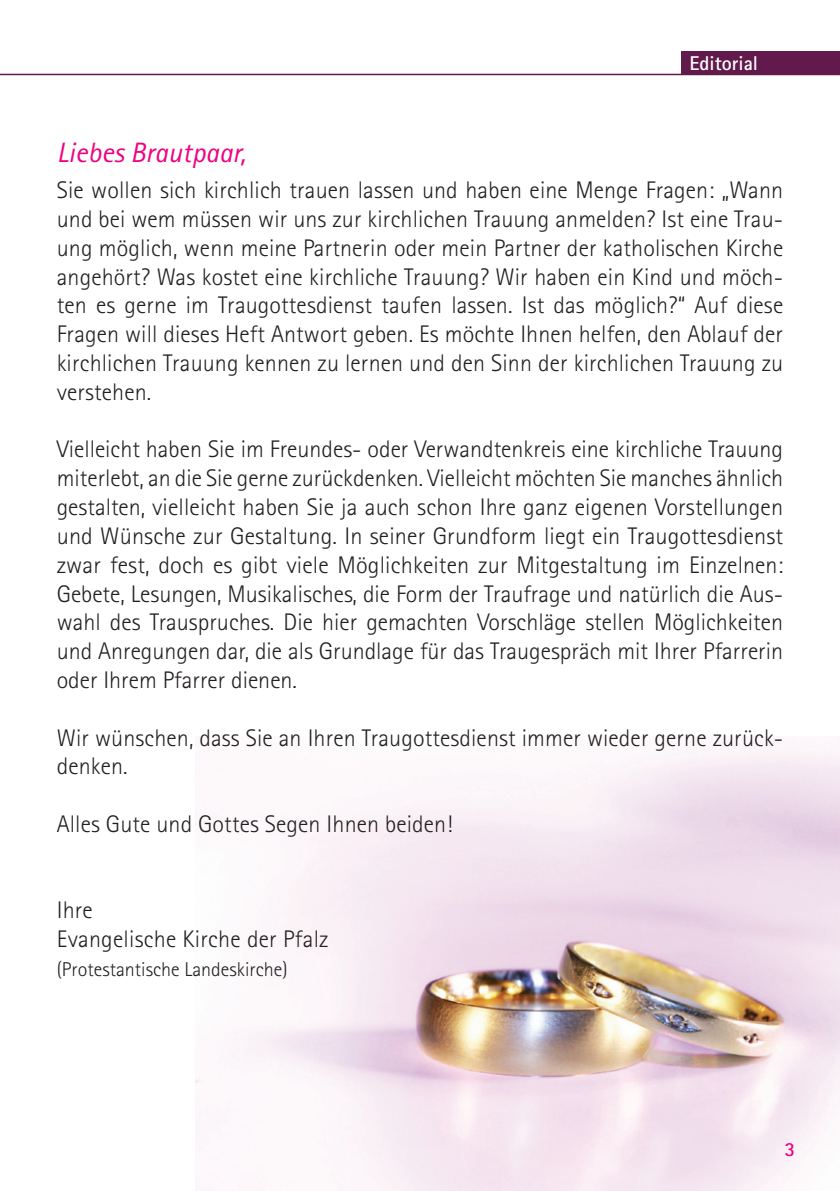
<style>
.page{position:relative;width:840px;height:1191px;background:#fff}
.page>*{position:absolute;margin:0;border:0;box-sizing:border-box;transform-origin:0 0}
.t1{font:italic 28px "Rotis Sans Serif";letter-spacing:.005em;color:#ed0280}
.t2{font:300 24px/28.8px "Rotis Sans Serif";letter-spacing:.005em;color:#231f20;text-align:justify}
.t3{font:300 20px "Rotis Sans Serif";color:#231f20}
.t4{font:700 20px "Rotis Sans Serif";color:#fff}
.t5{font:700 20px "Rotis Sans Serif";color:#ed0280}
</style>
<div class="page">
<img style="left:196px;top:747px;width:643px;height:444px">
<hr style="left:0;top:74px;width:839px;height:1px;background:#62194b">
<div style="left:680px;top:51px;width:159px;height:23px;background:#62194b"></div>
<p class="t4" style="left:689px;top:51px;width:70px">Editorial</p>
<p class="t1" style="left:57px;top:136px;width:190px">Liebes Brautpaar,</p>
<p class="t2" style="left:57px;top:176px;width:727px">Sie wollen sich kirchlich trauen lassen und haben eine Menge Fragen: „Wann und bei wem müssen wir uns zur kirchlichen Trauung anmelden? Ist eine Trau&shy;ung möglich, wenn meine Partnerin oder mein Partner der katholischen Kirche angehört? Was kostet eine kirchliche Trauung? Wir haben ein Kind und möch&shy;ten es gerne im Traugottesdienst taufen lassen. Ist das möglich?“ Auf diese Fragen will dieses Heft Antwort geben. Es möchte Ihnen helfen, den Ablauf der kirchlichen Trauung kennen zu lernen und den Sinn der kirchlichen Trauung zu verstehen.</p>
<p class="t2" style="left:57px;top:435px;width:727px">Vielleicht haben Sie im Freundes- oder Verwandtenkreis eine kirchliche Trauung miterlebt, an die Sie gerne zurückdenken. Vielleicht möchten Sie manches ähnlich gestalten, vielleicht haben Sie ja auch schon Ihre ganz eigenen Vorstellungen und Wünsche zur Gestaltung. In seiner Grundform liegt ein Traugottesdienst zwar fest, doch es gibt viele Möglichkeiten zur Mitgestaltung im Einzelnen:<br>Gebete, Lesungen, Musikalisches, die Form der Traufrage und natürlich die Aus&shy;wahl des Trauspruches. Die hier gemachten Vorschläge stellen Möglichkeiten und Anregungen dar, die als Grundlage für das Traugespräch mit Ihrer Pfarrerin oder Ihrem Pfarrer dienen.</p>
<p class="t2" style="left:57px;top:723px;width:727px">Wir wünschen, dass Sie an Ihren Traugottesdienst immer wieder gerne zurück&shy;denken.</p>
<p class="t2" style="left:57px;top:809px;width:397px">Alles Gute und Gottes Segen Ihnen beiden!</p>
<p class="t2" style="left:57px;top:896px;width:273px">Ihre<br>Evangelische Kirche der Pfalz</p>
<p class="t3" style="left:57px;top:957px;width:232px">(Protestantische Landeskirche)</p>
<p class="t5" style="left:784px;top:1136px;width:12px">3</p>
</div>
